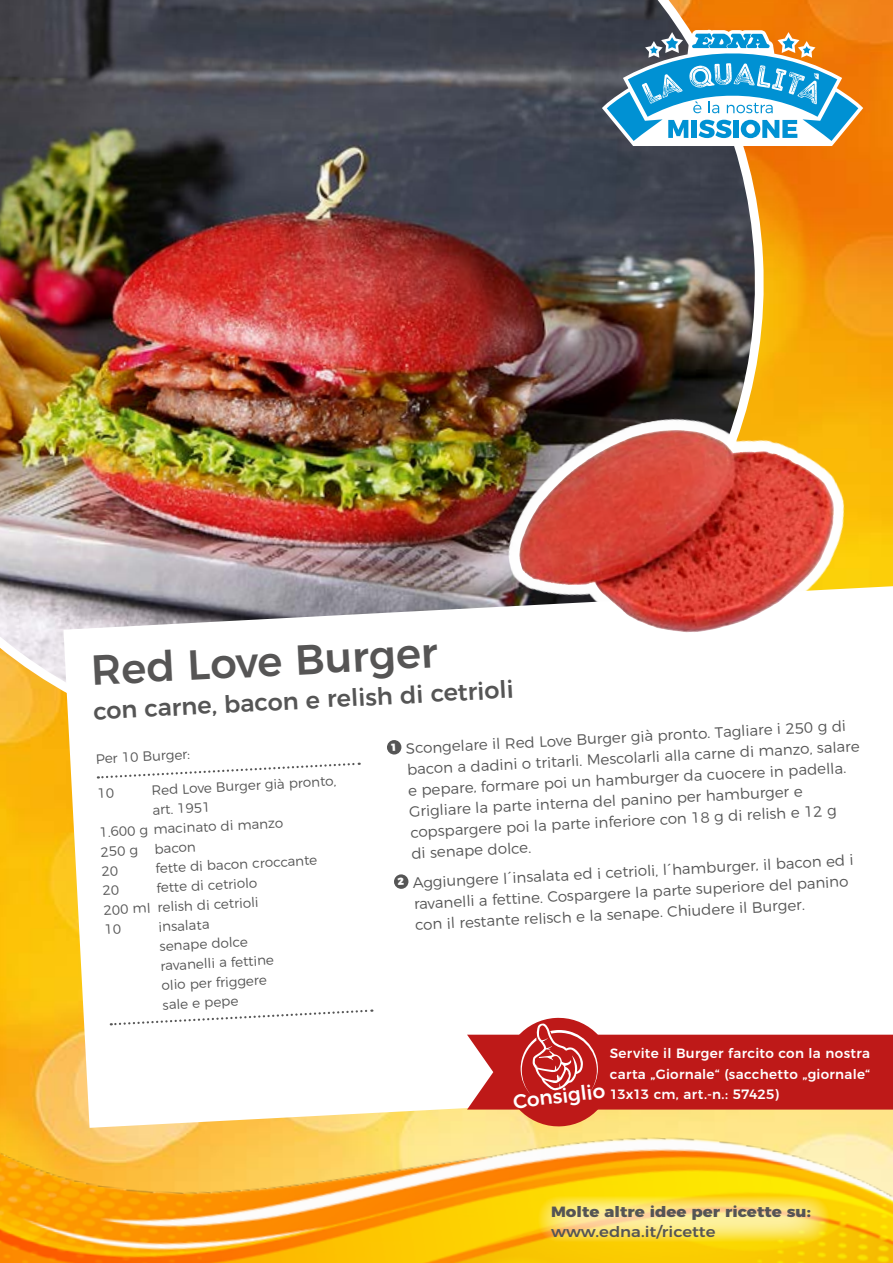
<style>
.page{position:relative;width:893px;height:1263px;background:#fff}
.page>*{position:absolute;margin:0;border:0;box-sizing:border-box;transform-origin:0 0}
._01_Head{font:500 42px "Montserrat";color:#565555}
._02_Subhead{font:500 24px "Montserrat";color:#555}
._04_Zubereitung{font:500 19.95px "Montserrat";color:#fff}
._04_Zubereitung-2{font:300 15px/21px "Montserrat";color:#555}
.t1{font:800 14.85px "Montserrat";color:#555;scale:1.11 1}
.t2{font:500 14.85px "Montserrat";color:#555;scale:1.11 1}
._03_Zutaten{font:300 13.5px/19.5px "Montserrat";color:#555}
.Fließtext{font:500 13.5px "Montserrat";letter-spacing:.02em;color:#fff}
.Fließtext-2{font:500 13.5px "Montserrat";color:#fff}
.Zutaten_Head{font:300 13.5px "Montserrat";color:#555}
</style>
<div class="page">
<img style="left:1px;top:0;width:892px;height:1067px">
<img style="left:0;top:0;width:772px;height:760px">
<img style="left:0;top:1067px;width:893px;height:196px">
<svg style="left:536px;top:1194px;width:295px;height:50px;background:#fcdf5b"></svg>
<svg style="left:602px;top:30px;width:261px;height:116px"></svg>
<svg style="left:63px;top:586px;width:830px;height:542px"></svg>
<svg style="left:98px;top:761px;width:262px;height:18px"></svg>
<svg style="left:111px;top:1008px;width:261px;height:18px"></svg>
<div style="left:387px;top:740px;width:15px;height:15px;background:#555;border-radius:50%"></div>
<div style="left:394px;top:874px;width:15px;height:15px;background:#555;border-radius:50%"></div>
<svg style="left:467px;top:1016px;width:426px;height:112px"></svg>
<img style="left:489px;top:389px;width:376px;height:285px">
<img style="left:628px;top:430px;width:47px;height:9px">
<svg style="left:99px;top:788px;width:15px;height:10px"></svg>
<svg style="left:102px;top:866px;width:16px;height:10px"></svg>
<svg style="left:103px;top:885px;width:16px;height:10px"></svg>
<svg style="left:106px;top:924px;width:15px;height:10px"></svg>
<p class="_01_Head" style="left:89px;top:637px;width:349px;rotate:-3deg">Red Love Burger</p>
<p class="_02_Subhead" style="left:92px;top:692px;width:422px;rotate:-3deg">con carne, bacon e relish di cetrioli</p>
<p class="Zutaten_Head" style="left:95px;top:748px;width:96px;rotate:-3deg">Per 10 Burger:</p>
<p class="_03_Zutaten" style="left:151px;top:779px;width:187px;rotate:-3deg">Red Love Burger già pronto, art. 1951</p>
<p class="_03_Zutaten" style="left:99px;top:821px;width:185px;rotate:-3deg">1.600 g macinato di manzo</p>
<p class="_03_Zutaten" style="left:100px;top:841px;width:97px;rotate:-3deg">250 g bacon</p>
<p class="_03_Zutaten" style="left:155px;top:857px;width:163px;rotate:-3deg">fette di bacon croccante</p>
<p class="_03_Zutaten" style="left:156px;top:877px;width:102px;rotate:-3deg">fette di cetriolo</p>
<p class="_03_Zutaten" style="left:103px;top:899px;width:157px;rotate:-3deg">200 ml relish di cetrioli</p>
<p class="_03_Zutaten" style="left:158px;top:916px;width:52px;rotate:-3deg">insalata</p>
<p class="_03_Zutaten" style="left:159px;top:935px;width:90px;rotate:-3deg">senape dolce</p>
<p class="_03_Zutaten" style="left:160px;top:955px;width:115px;rotate:-3deg">ravanelli a fettine</p>
<p class="_03_Zutaten" style="left:161px;top:974px;width:107px;rotate:-3deg">olio per friggere</p>
<p class="_03_Zutaten" style="left:162px;top:994px;width:77px;rotate:-3deg">sale e pepe</p>
<p class="_04_Zubereitung-2" style="left:405px;top:737px;width:455px;rotate:-3deg">Scongelare il Red Love Burger già pronto. Tagliare i 250 g di bacon a dadini o tritarli. Mescolarli alla carne di manzo, salare e pepare, formare poi un hamburger da cuocere in padella.<br>Grigliare la parte interna del panino per hamburger e copspargere poi la parte inferiore con 18 g di relish e 12 g<br>di senape dolce.</p>
<p class="_04_Zubereitung-2" style="left:412px;top:871px;width:443px;rotate:-3deg">Aggiungere l´insalata ed i cetrioli, l´hamburger, il bacon ed i ravanelli a fettine. Cospargere la parte superiore del panino con il restante relisch e la senape. Chiudere il Burger.</p>
<p class="Fließtext" style="left:610px;top:1042px;width:262px">Servite il Burger farcito con la nostra</p>
<p class="Fließtext" style="left:610px;top:1063px;width:262px">carta „Giornale“ (sacchetto „giornale“</p>
<p class="Fließtext-2" style="left:610px;top:1084px;width:170px">13x13 cm, art.-n.: 57425)</p>
<p class="_04_Zubereitung" style="left:511px;top:1085px;width:94px;rotate:-7deg">Consiglio</p>
<p class="t1" style="left:551px;top:1199px;width:236px">Molte altre idee per ricette su:</p>
<p class="t2" style="left:551px;top:1219px;width:150px">www.edna.it/ricette</p>
</div>
